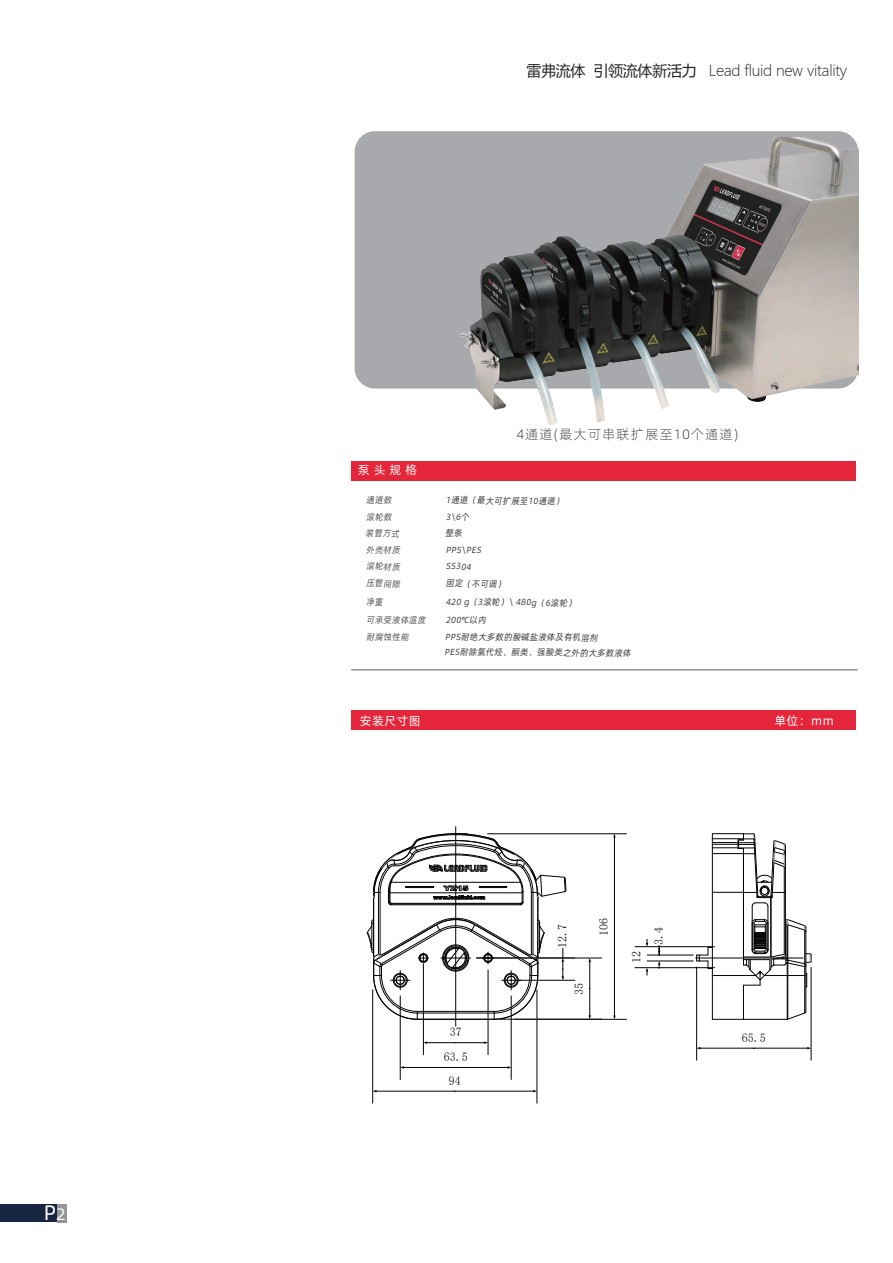
<style>
.page{position:relative;width:893px;height:1263px;background:#fff}
.page>*{position:absolute;margin:0;border:0;box-sizing:border-box;transform-origin:0 0}
.t1{font:21px "Alibaba Pu Hui Ti R";color:#fff}
.t2{font:15px "Microsoft Ya Hei UI Light";letter-spacing:-.02em;color:#262727}
.t3{font:13.5px "Alibaba Pu Hui Ti L";letter-spacing:.08em;color:#231f20}
.t4{font:12px "Sim Sun";color:#030303}
.t5{font:12px "Alibaba Pu Hui Ti R";letter-spacing:.04em;color:#fff}
.t6{font:12px "Alibaba Pu Hui Ti R";color:#f2f3f4}
.t7{font:italic 8.85px/16.4px "Alibaba Pu Hui Ti R";color:#3e3e3f;scale:.94 1}
.t8{font:italic 8.85px/16.5px "Alibaba Pu Hui Ti R";color:#57585a;scale:.94 1}
.s1{font-size:16.5px}
.s2{font-family:"Microsoft Ya Hei UI"}
</style>
<div class="page">
<div style="left:351px;top:461px;width:504px;height:19px;background:#e52539"></div>
<div style="left:351px;top:710px;width:504px;height:20px;background:#e52539"></div>
<div style="left:355px;top:131px;width:503px;height:258px;background:#a8a9ad;border-radius:20px"></div>
<hr style="left:351px;top:669px;width:507px;height:1px;background:#57585a">
<div style="left:0;top:1204px;width:67px;height:18px;background:#172541"></div>
<div style="left:57px;top:1204px;width:10px;height:18px;background:#939598"></div>
<hr style="left:614px;top:926px;width:1px;height:90px;background:#030303">
<hr style="left:614px;top:837px;width:1px;height:89px;background:#030303">
<hr style="left:515px;top:1019px;width:111px;height:1px;background:#030303">
<hr style="left:488px;top:833px;width:138px;height:1px;background:#030303">
<hr style="left:455px;top:1091px;width:78px;height:1px;background:#030303">
<hr style="left:376px;top:1091px;width:79px;height:1px;background:#030303">
<hr style="left:537px;top:990px;width:1px;height:113px;background:#030303">
<hr style="left:372px;top:990px;width:1px;height:113px;background:#030303">
<hr style="left:456px;top:1067px;width:52px;height:1px;background:#030303">
<hr style="left:404px;top:1067px;width:52px;height:1px;background:#030303">
<hr style="left:511px;top:996px;width:1px;height:83px;background:#030303">
<hr style="left:400px;top:996px;width:1px;height:83px;background:#030303">
<hr style="left:517px;top:980px;width:58px;height:1px;background:#030303">
<hr style="left:477px;top:958px;width:125px;height:1px;background:#030303">
<svg style="left:588px;top:958px;width:3px;height:61px"></svg>
<hr style="left:488px;top:970px;width:1px;height:85px;background:#030303">
<hr style="left:423px;top:964px;width:1px;height:91px;background:#030303">
<svg style="left:423px;top:1041px;width:65px;height:3px"></svg>
<svg style="left:366px;top:827px;width:201px;height:199px"></svg>
<hr style="left:770px;top:897px;width:1px;height:60px;background:#030303">
<hr style="left:768px;top:906px;width:1px;height:44px;background:#030303">
<hr style="left:752px;top:906px;width:1px;height:44px;background:#030303">
<hr style="left:771px;top:897px;width:1px;height:60px;background:#030303">
<hr style="left:784px;top:892px;width:1px;height:62px;background:#030303">
<hr style="left:785px;top:892px;width:1px;height:62px;background:#030303">
<hr style="left:743px;top:985px;width:1px;height:34px;background:#030303">
<hr style="left:743px;top:1019px;width:44px;height:1px;background:#030303">
<hr style="left:787px;top:975px;width:1px;height:44px;background:#030303">
<hr style="left:804px;top:975px;width:1px;height:38px;background:#030303">
<hr style="left:805px;top:975px;width:1px;height:36px;background:#030303">
<svg style="left:786px;top:1011px;width:20px;height:9px"></svg>
<hr style="left:712px;top:1019px;width:31px;height:1px;background:#030303">
<hr style="left:712px;top:975px;width:1px;height:44px;background:#030303">
<hr style="left:712px;top:892px;width:1px;height:83px;background:#030303">
<hr style="left:743px;top:892px;width:1px;height:73px;background:#030303">
<svg style="left:712px;top:833px;width:74px;height:74px"></svg>
<hr style="left:754px;top:1048px;width:54px;height:1px;background:#030303">
<hr style="left:700px;top:1048px;width:54px;height:1px;background:#030303">
<hr style="left:811px;top:967px;width:1px;height:93px;background:#030303">
<hr style="left:696px;top:967px;width:1px;height:93px;background:#030303">
<hr style="left:647px;top:961px;width:46px;height:1px;background:#030303">
<hr style="left:647px;top:955px;width:46px;height:1px;background:#030303">
<svg style="left:658px;top:945px;width:2px;height:10px"></svg>
<svg style="left:658px;top:961px;width:2px;height:6px"></svg>
<hr style="left:635px;top:967px;width:79px;height:1px;background:#030303">
<hr style="left:635px;top:946px;width:79px;height:1px;background:#030303">
<svg style="left:646px;top:939px;width:2px;height:8px"></svg>
<svg style="left:646px;top:968px;width:2px;height:7px"></svg>
<svg style="left:696px;top:919px;width:116px;height:69px"></svg>
<img style="left:372px;top:137px;width:486px;height:288px">
<h1 class="t1" style="left:44px;top:1197px;width:24px">P<span class="s1">2</span></h1>
<h2 class="t2" style="left:526px;top:61px;width:322px"><span class="s2">雷弗流体 引领流体新活力</span> Lead fluid new vitality</h2>
<h3 class="t6" style="left:358px;top:460px;width:61px">泵 头 规 格</h3>
<p class="t8" style="left:366px;top:491px;width:40px">通道数滚轮数装管方式</p>
<p class="t8" style="left:366px;top:541px;width:40px;text-align:justify">外壳材质滚轮材质压管间隙</p>
<p class="t8" style="left:366px;top:592px;width:67px;line-height:18px">净重<br>可承受液体温度</p>
<p class="t8" style="left:366px;top:628px;width:49px">耐腐蚀性能</p>
<h3 class="t3" style="left:517px;top:424px;width:223px">4通道(最大可串联扩展至10个通道)</h3>
<p class="t7" style="left:445px;top:492px;width:130px">1通道（最大可扩展至10通道）<br>3\6个<br>整条</p>
<p class="t7" style="left:446px;top:541px;width:67px;line-height:16.8px">PPS\PES<br>SS304<br>固定（不可调）</p>
<p class="t7" style="left:445px;top:593px;width:166px;line-height:17.4px">420 g（3滚轮）\ 480g（6滚轮）<br>200℃以内<br>PPS耐绝大多数的酸碱盐液体及有机溶剂</p>
<p class="t7" style="left:445px;top:643px;width:202px">PES耐除氯代烃、酮类、强酸类之外的大多数液体</p>
<h3 class="t5" style="left:360px;top:711px;width:62px">安装尺寸图</h3>
<h3 class="t5" style="left:774px;top:712px;width:61px">单位：mm</h3>
<h3 class="t4" style="left:450px;top:1026px;width:14px">37</h3>
<h3 class="t4" style="left:444px;top:1050px;width:26px">63.5</h3>
<h3 class="t4" style="left:449px;top:1074px;width:14px">94</h3>
<h3 class="t4" style="left:556px;top:947px;width:26px;rotate:-90deg">12.7</h3>
<h3 class="t4" style="left:573px;top:994px;width:14px;rotate:-90deg">35</h3>
<h3 class="t4" style="left:597px;top:935px;width:20px;rotate:-90deg">106</h3>
<h3 class="t4" style="left:630px;top:963px;width:14px;rotate:-90deg">12</h3>
<h3 class="t4" style="left:652px;top:945px;width:20px;rotate:-90deg">3.4</h3>
<h3 class="t4" style="left:742px;top:1031px;width:26px">65.5</h3>
</div>
